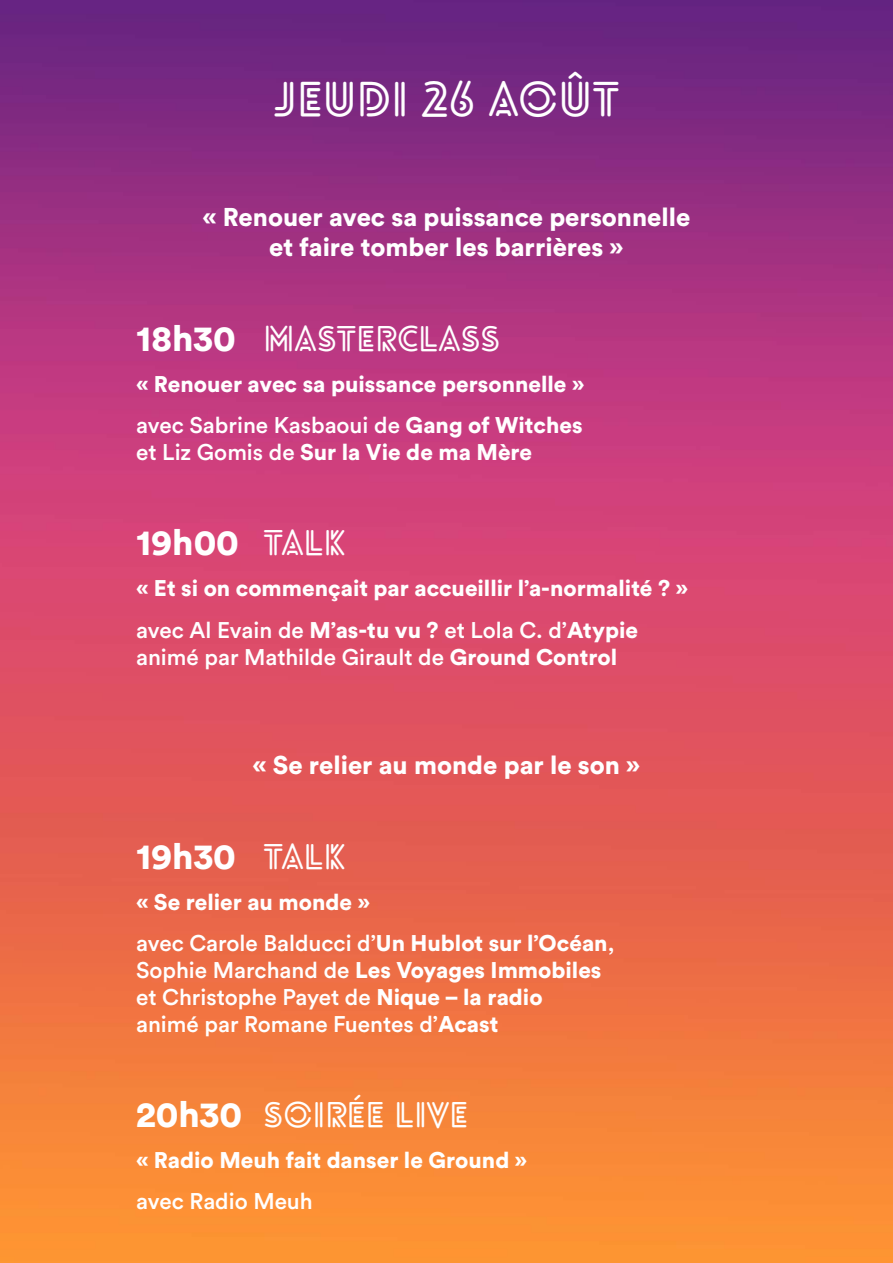
<style>
.page{position:relative;width:893px;height:1263px;background:#fff}
.page>*{position:absolute;margin:0;border:0;box-sizing:border-box;transform-origin:0 0}
.t1{font:700 47.25px "Lovelo Line";color:#fff}
.t2{font:900 36px "Circular Std";color:#fff}
.t3{font:700 34.5px "Lovelo Line";color:#fff}
.t4{font:900 25.5px "Circular Std";color:#fff}
.t5{font:500 22.5px "Circular Std";color:#fff}
.t6{font:900 22.5px "Circular Std";color:#fff}
.s1{font-weight:900}
.s2{font-weight:500}
</style>
<div class="page">
<img style="left:0;top:0;width:893px;height:1263px">
<p class="t1" style="left:273px;top:70px;width:348px">JEUDI 26 AOÛT</p>
<p class="t4" style="left:203px;top:200px;width:489px">« Renouer avec sa puissance personnelle</p>
<p class="t4" style="left:269px;top:230px;width:356px">et faire tomber les barrières »</p>
<p class="t2" style="left:136px;top:315px;width:101px">18h30</p>
<p class="t6" style="left:136px;top:369px;width:450px">« Renouer avec sa puissance personnelle »</p>
<p class="t5" style="left:136px;top:411px;width:448px">avec Sabrine Kasbaoui de <span class="s1">Gang of Witches</span></p>
<p class="t6" style="left:136px;top:438px;width:398px"><span class="s2">et Liz Gomis de</span> Sur la Vie de ma Mère</p>
<p class="t3" style="left:264px;top:318px;width:238px">MASTERCLASS</p>
<p class="t2" style="left:136px;top:519px;width:104px">19h00</p>
<p class="t6" style="left:136px;top:574px;width:553px">« Et si on commençait par accueillir l’a-normalité ? »</p>
<p class="t5" style="left:136px;top:615px;width:504px">avec Al Evain de <span class="s1">M’as-tu vu ?</span> et Lola C. d’<span class="s1">Atypie</span></p>
<p class="t5" style="left:136px;top:642px;width:483px">animé par Mathilde Girault de <span class="s1">Ground Control</span></p>
<p class="t3" style="left:264px;top:522px;width:83px">TALK</p>
<p class="t4" style="left:253px;top:748px;width:389px">« Se relier au monde par le son »</p>
<p class="t2" style="left:136px;top:832px;width:101px">19h30</p>
<p class="t6" style="left:136px;top:887px;width:235px">« Se relier au monde »</p>
<p class="t5" style="left:136px;top:929px;width:480px">avec Carole Balducci d’<span class="s1">Un Hublot sur l’Océan</span>,</p>
<p class="t6" style="left:136px;top:955px;width:467px"><span class="s2">Sophie Marchand de</span> Les Voyages Immobiles</p>
<p class="t5" style="left:136px;top:983px;width:408px">et Christophe Payet de <span class="s1">Nique – la radio</span></p>
<p class="t5" style="left:136px;top:1010px;width:364px">animé par Romane Fuentes d’<span class="s1">Acast</span></p>
<p class="t3" style="left:264px;top:835px;width:83px">TALK</p>
<p class="t3" style="left:264px;top:1093px;width:206px">SOIRÉE LIVE</p>
<p class="t2" style="left:136px;top:1090px;width:107px">20h30</p>
<p class="t6" style="left:136px;top:1145px;width:393px">« Radio Meuh fait danser le Ground »</p>
<p class="t5" style="left:136px;top:1187px;width:178px">avec Radio Meuh</p>
</div>
